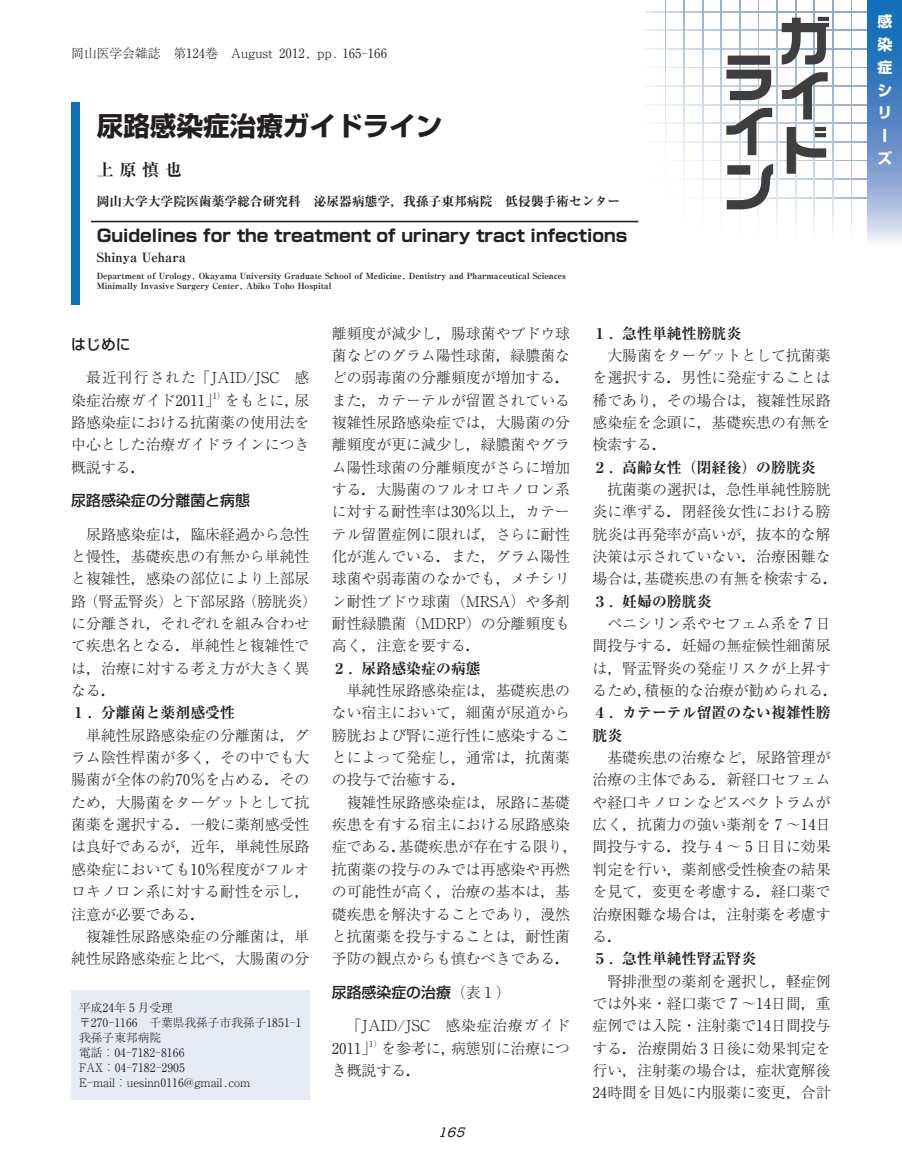
<style>
.page{position:relative;width:902px;height:1166px;background:#fff}
.page>*{position:absolute;margin:0;border:0;box-sizing:border-box;transform-origin:0 0}
._01-1_トップ_タイトル{font:700 26.55px "Shin Go Pr 5";color:#231f20}
._02-1_トップ_欧文タイトル{font:700 16.95px "Shin Go Pr 5";color:#231f20}
._01-2_トップ_著者名{font:700 expanded 16.95px "Ryumin Pr 5";color:#231f20}
.t1{font:300 14.85px/22.4px "Ryumin Pr 5";color:#231f20;text-align:justify}
._2_本文_第２見出し_-_明朝{font:700 expanded 14.85px/22.4px "Ryumin Pr 5";color:#231f20}
._1_本文_第１見出し_-_ゴシック{font:500 14.85px "Shin Go Pr 5";color:#231f20}
.t2{font:700 14.85px/22.8px "Shin Go Pr 5";color:#fff}
._01-3_トップ_所属{font:700 expanded 12.75px "Ryumin Pr 5";color:#231f20}
.t3{font:300 12.75px "Ryumin Pr 5";color:#231f20}
._02-2_トップ___著者{font:700 expanded 12.75px "Ryumin Pr 5";color:#231f20}
.t4{font:italic 12.75px "MO Suuji HA G Gn";color:#231f20}
._5_別組_受理年月日{font:11.7px "indd hoso minchou";color:#231f20}
._5_別組_受理年月日-2{font:300 11.7px "Ryumin Pr 5";color:#231f20}
._02-3_トップ___所属{font:700 expanded 8.55px/10.6px "Ryumin Pr 5";color:#231f20}
.s1{font-family:"indd hoso minchou";font-weight:400}
.s2{font-family:"indd gokuhuto minchou";font-weight:400;font-stretch:normal}
.s3{font-family:"Ryumin Pr 5";font-weight:300}
</style>
<div class="page">
<div style="left:71px;top:102px;width:9px;height:202px;background:#116fb8"></div>
<hr style="left:91px;top:221px;width:547px;height:1px;background:#231f20">
<div style="left:71px;top:990px;width:238px;height:109px;background:#e5eaf5"></div>
<svg style="left:645px;top:11px;width:222px;height:1px"></svg>
<svg style="left:645px;top:30px;width:222px;height:1px"></svg>
<svg style="left:645px;top:49px;width:222px;height:1px"></svg>
<svg style="left:646px;top:67px;width:221px;height:1px"></svg>
<svg style="left:649px;top:86px;width:218px;height:1px"></svg>
<svg style="left:650px;top:104px;width:217px;height:1px"></svg>
<svg style="left:658px;top:123px;width:209px;height:1px"></svg>
<svg style="left:669px;top:141px;width:198px;height:1px"></svg>
<svg style="left:682px;top:160px;width:185px;height:1px"></svg>
<svg style="left:698px;top:179px;width:169px;height:1px"></svg>
<svg style="left:718px;top:197px;width:149px;height:1px"></svg>
<svg style="left:851px;top:0;width:1px;height:235px"></svg>
<svg style="left:832px;top:0;width:1px;height:231px"></svg>
<svg style="left:813px;top:0;width:1px;height:229px"></svg>
<svg style="left:795px;top:0;width:1px;height:227px"></svg>
<svg style="left:776px;top:0;width:1px;height:224px"></svg>
<svg style="left:758px;top:0;width:1px;height:222px"></svg>
<svg style="left:739px;top:0;width:1px;height:215px"></svg>
<svg style="left:720px;top:0;width:1px;height:204px"></svg>
<svg style="left:702px;top:0;width:1px;height:191px"></svg>
<svg style="left:683px;top:0;width:1px;height:175px"></svg>
<svg style="left:665px;top:0;width:1px;height:155px"></svg>
<svg style="left:781px;top:17px;width:47px;height:47px"></svg>
<svg style="left:781px;top:72px;width:46px;height:47px"></svg>
<svg style="left:786px;top:127px;width:40px;height:47px"></svg>
<svg style="left:726px;top:56px;width:45px;height:44px"></svg>
<svg style="left:726px;top:108px;width:46px;height:47px"></svg>
<svg style="left:726px;top:164px;width:47px;height:45px"></svg>
<svg style="left:867px;top:0;width:34px;height:242px"></svg>
<p class="t3" style="left:71px;top:43px;width:317px">岡山医学会雑誌 第<span class="s1">124</span>巻 August <span class="s1">2012,</span> pp<span class="s1">. 165ﾝ166</span></p>
<p class="_01-1_トップ_タイトル" style="left:97px;top:105px;width:347px">尿路感染症治療ガイドライン</p>
<p class="_01-2_トップ_著者名" style="left:97px;top:156px;width:87px">上原慎也</p>
<p class="_01-3_トップ_所属" style="left:97px;top:191px;width:524px">岡山大学大学院医歯薬学総合研究科 泌尿器病態学<span class="s2">，</span>我孫子東邦病院 低侵襲手術センター</p>
<p class="_02-1_トップ_欧文タイトル" style="left:97px;top:222px;width:532px">Guidelines for the treatment of urinary tract infections</p>
<p class="_02-2_トップ___著者" style="left:97px;top:247px;width:91px">Shinya Uehara</p>
<p class="_02-3_トップ___所属" style="left:97px;top:269px;width:470px">Department of Urology<span class="s2">,</span> Okayama University Graduate School of Medicine<span class="s2">,</span> Dentistry and Pharmaceutical Sciences<br>Minimally Invasive Surgery Center<span class="s2">,</span> Abiko Toho Hospital</p>
<p class="_1_本文_第１見出し_-_ゴシック" style="left:71px;top:332px;width:61px">はじめに</p>
<p class="t1" style="left:71px;top:365px;width:240px;text-indent:15px">最近刊行された<span class="s1">「</span>JAID/JSC 感染症治療ガイド<span class="s1">2011」</span><sup>1)</sup> をもとに<span class="s1">，</span>尿路感染症における抗菌薬の使用法を中心とした治療ガイドラインにつき概説する<span class="s1">．</span></p>
<p class="_1_本文_第１見出し_-_ゴシック" style="left:71px;top:488px;width:180px">尿路感染症の分離菌と病態</p>
<p class="t1" style="left:71px;top:521px;width:247px;text-align:left;text-indent:15px">尿路感染症は<span class="s1">，</span>臨床経過から急性と慢性<span class="s1">，</span>基礎疾患の有無から単純性と複雑性<span class="s1">，</span>感染の部位により上部尿路<span class="s1">（</span>腎盂腎炎<span class="s1">）</span>と下部尿路<span class="s1">（</span>膀胱炎<span class="s1">）</span>に分離され<span class="s1">，</span>それぞれを組み合わせて疾患名となる<span class="s1">．</span>単純性と複雑性では<span class="s1">，</span>治療に対する考え方が大きく異なる<span class="s1">．</span></p>
<p class="_2_本文_第２見出し_-_明朝" style="left:71px;top:700px;width:165px"><span class="s2">１.</span> 分離菌と薬剤感受性</p>
<p class="t1" style="left:71px;top:722px;width:240px;text-indent:15px">単純性尿路感染症の分離菌は<span class="s1">，</span>グラム陰性桿菌が多く<span class="s1">，</span>その中でも大腸菌が全体の約<span class="s1">70％</span>を占める<span class="s1">．</span>そのため<span class="s1">，</span>大腸菌をターゲットとして抗菌薬を選択する<span class="s1">．</span>一般に薬剤感受性は良好であるが<span class="s1">，</span>近年<span class="s1">，</span>単純性尿路感染症においても<span class="s1">10％</span>程度がフルオロキノロン系に対する耐性を示し<span class="s1">，</span>注意が必要である<span class="s1">．</span></p>
<p class="t1" style="left:71px;top:923px;width:240px;text-align:right">複雑性尿路感染症の分離菌は<span class="s1">，</span>単純性尿路感染症と比べ<span class="s1">，</span>大腸菌の分</p>
<p class="_5_別組_受理年月日-2" style="left:79px;top:998px;width:95px">平成<span class="s1">24</span>年<span class="s1">５</span>月受理</p>
<p class="_5_別組_受理年月日" style="left:79px;top:1013px;width:224px"><span class="s3">〒</span>270ﾝ1166 <span class="s3">千葉県我孫子市我孫子</span>1851-1</p>
<p class="_5_別組_受理年月日-2" style="left:79px;top:1028px;width:83px">我孫子東邦病院</p>
<p class="_5_別組_受理年月日" style="left:79px;top:1043px;width:107px"><span class="s3">電話</span>：04ﾝ7182ﾝ8166</p>
<p class="_5_別組_受理年月日" style="left:79px;top:1058px;width:107px"><span class="s3">FAX</span>：04ﾝ7182ﾝ2905</p>
<p class="_5_別組_受理年月日-2" style="left:79px;top:1072px;width:172px">E<span class="s1">ﾝ</span>mail<span class="s1">：</span>uesinn<span class="s1">0116</span>@gmail<span class="s1">.</span>com</p>
<p class="t1" style="left:332px;top:321px;width:240px">離頻度が減少し<span class="s1">，</span>腸球菌やブドウ球菌などのグラム陽性球菌<span class="s1">，</span>緑膿菌などの弱毒菌の分離頻度が増加する<span class="s1">．</span>また<span class="s1">，</span>カテーテルが留置されている複雑性尿路感染症では<span class="s1">，</span>大腸菌の分離頻度が更に減少し<span class="s1">，</span>緑膿菌やグラム陽性球菌の分離頻度がさらに増加する<span class="s1">．</span>大腸菌のフルオロキノロン系に対する耐性率は<span class="s1">30％</span>以上<span class="s1">，</span>カテーテル留置症例に限れば<span class="s1">，</span>さらに耐性化が進んでいる<span class="s1">．</span>また<span class="s1">，</span>グラム陽性球菌や弱毒菌のなかでも<span class="s1">，</span>メチシリン耐性ブドウ球菌<span class="s1">（</span>MRSA<span class="s1">）</span>や多剤耐性緑膿菌<span class="s1">（</span>MDRP<span class="s1">）</span>の分離頻度も高く<span class="s1">，</span>注意を要する<span class="s1">．</span></p>
<p class="_2_本文_第２見出し_-_明朝" style="left:332px;top:655px;width:150px"><span class="s2">２.</span> 尿路感染症の病態</p>
<p class="t1" style="left:332px;top:678px;width:240px;text-indent:15px">単純性尿路感染症は<span class="s1">，</span>基礎疾患のない宿主において<span class="s1">，</span>細菌が尿道から膀胱および腎に逆行性に感染することによって発症し<span class="s1">，</span>通常は<span class="s1">，</span>抗菌薬の投与で治癒する<span class="s1">．</span></p>
<p class="t1" style="left:332px;top:789px;width:247px;text-align:center">複雑性尿路感染症は<span class="s1">，</span>尿路に基礎<br>疾患を有する宿主における尿路感染症である<span class="s1">．</span>基礎疾患が存在する限り<span class="s1">，</span>抗菌薬の投与のみでは再感染や再燃の可能性が高く<span class="s1">，</span>治療の基本は<span class="s1">，</span>基礎疾患を解決することであり<span class="s1">，</span>漫然と抗菌薬を投与することは<span class="s1">，</span>耐性菌予防の観点からも慎むべきである<span class="s1">．</span></p>
<p class="_1_本文_第１見出し_-_ゴシック" style="left:332px;top:979px;width:180px">尿路感染症の治療<span class="s1">（</span><span class="s3">表</span><span class="s1">１）</span></p>
<p class="t1" style="left:332px;top:1013px;width:240px;text-indent:15px"><span class="s1">「</span>JAID/JSC 感染症治療ガイド<span class="s1">2011」</span><sup>1)</sup> を参考に<span class="s1">，</span>病態別に治療につき概説する<span class="s1">．</span></p>
<p class="t4" style="left:438px;top:1126px;width:31px">165</p>
<p class="_2_本文_第２見出し_-_明朝" style="left:592px;top:321px;width:150px"><span class="s2">１.</span> 急性単純性膀胱炎</p>
<p class="t1" style="left:592px;top:343px;width:240px;text-indent:15px">大腸菌をターゲットとして抗菌薬を選択する<span class="s1">．</span>男性に発症することは稀であり<span class="s1">，</span>その場合は<span class="s1">，</span>複雑性尿路感染症を念頭に<span class="s1">，</span>基礎疾患の有無を検索する<span class="s1">．</span></p>
<p class="_2_本文_第２見出し_-_明朝" style="left:592px;top:455px;width:225px"><span class="s2">２.</span> 高齢女性<span class="s2">（</span>閉経後<span class="s2">）</span>の膀胱炎</p>
<p class="t1" style="left:592px;top:477px;width:247px;text-align:center">抗菌薬の選択は<span class="s1">，</span>急性単純性膀胱<br>炎に準ずる<span class="s1">．</span>閉経後女性における膀胱炎は再発率が高いが<span class="s1">，</span>抜本的な解決策は示されていない<span class="s1">．</span>治療困難な場合は<span class="s1">，</span>基礎疾患の有無を検索する<span class="s1">．</span></p>
<p class="_2_本文_第２見出し_-_明朝" style="left:592px;top:588px;width:121px"><span class="s2">３.</span> 妊婦の膀胱炎</p>
<p class="t1" style="left:592px;top:611px;width:247px;text-align:center">ペニシリン系やセフェム系を<span class="s1">７</span>日<br>間投与する<span class="s1">．</span>妊婦の無症候性細菌尿は<span class="s1">，</span>腎盂腎炎の発症リスクが上昇するため<span class="s1">，</span>積極的な治療が勧められる<span class="s1">．</span></p>
<p class="_2_本文_第２見出し_-_明朝" style="left:592px;top:700px;width:240px"><span class="s2">４.</span> カテーテル留置のない複雑性膀胱炎</p>
<p class="t1" style="left:592px;top:745px;width:240px;text-indent:15px">基礎疾患の治療など<span class="s1">，</span>尿路管理が治療の主体である<span class="s1">．</span>新経口セフェムや経口キノロンなどスペクトラムが広く<span class="s1">，</span>抗菌力の強い薬剤を<span class="s1">７</span>～<span class="s1">14</span>日間投与する<span class="s1">．</span>投与<span class="s1">４</span>～<span class="s1">５</span>日目に効果判定を行い<span class="s1">，</span>薬剤感受性検査の結果を見て<span class="s1">，</span>変更を考慮する<span class="s1">．</span>経口薬で治療困難な場合は<span class="s1">，</span>注射薬を考慮する<span class="s1">．</span></p>
<p class="_2_本文_第２見出し_-_明朝" style="left:592px;top:946px;width:165px"><span class="s2">５.</span> 急性単純性腎盂腎炎</p>
<p class="t1" style="left:592px;top:968px;width:240px;text-indent:15px">腎排泄型の薬剤を選択し<span class="s1">，</span>軽症例では外来<span class="s1">・</span>経口薬で<span class="s1">７</span>～<span class="s1">14</span>日間<span class="s1">，</span>重症例では入院<span class="s1">・</span>注射薬で<span class="s1">14</span>日間投与する<span class="s1">．</span>治療開始<span class="s1">３</span>日後に効果判定を行い<span class="s1">，</span>注射薬の場合は<span class="s1">，</span>症状寛解後<span class="s1">24</span>時間を目処に内服薬に変更<span class="s1">，</span>合計</p>
<p class="t2" style="left:877px;top:9px;width:16px">感染症シリーズ</p>
</div>
